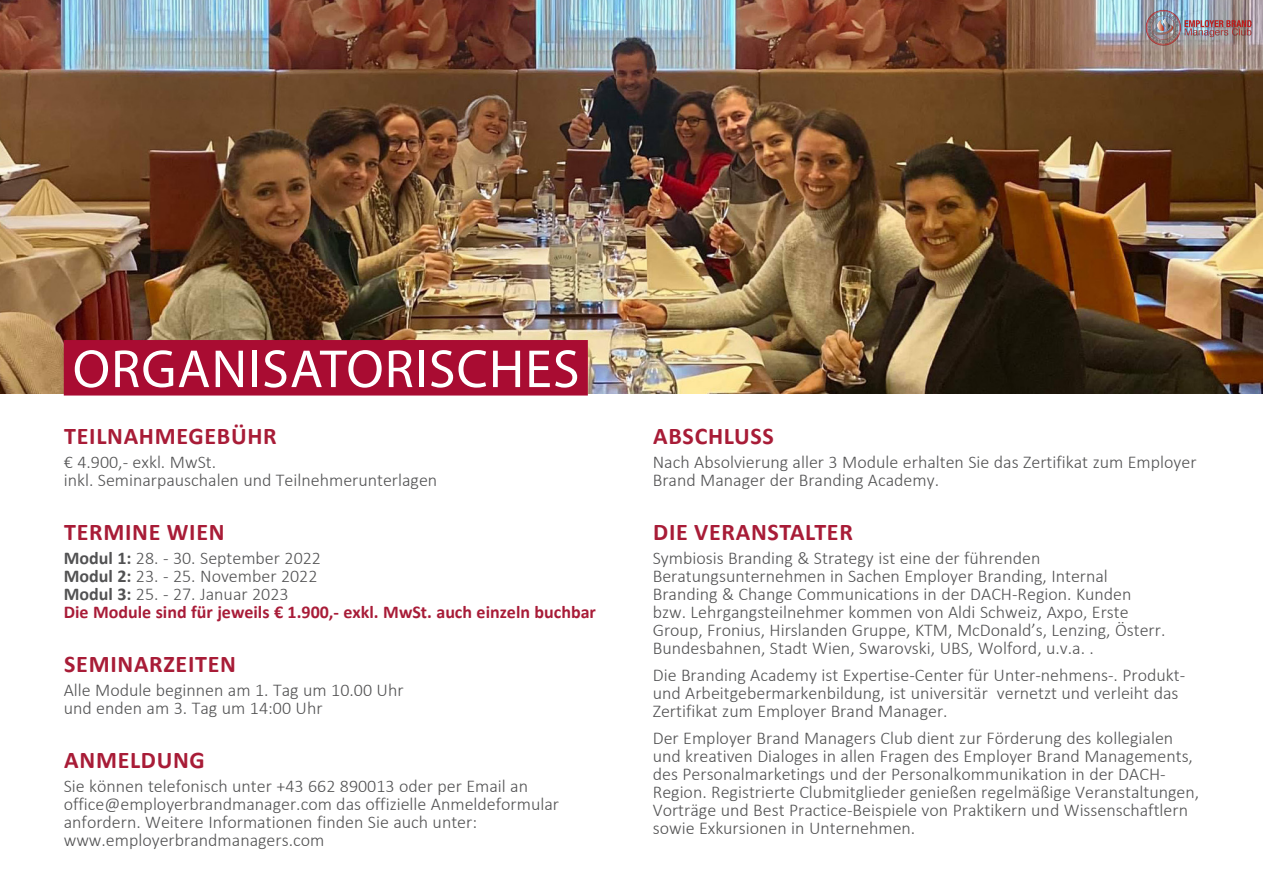
<style>
.page{position:relative;width:1263px;height:893px;background:#fff}
.page>*{position:absolute;margin:0;border:0;box-sizing:border-box;transform-origin:0 0}
.t1{font:54px "Myriad Pro";letter-spacing:.02em;color:#fff}
.t2{font:700 24px "Calibri";letter-spacing:.03em;color:#a81c37}
.t3{font:300 18px/18px "Calibri";color:#525253}
.t4{font:700 18px/18px "Calibri";color:#a81c38}
.s1{color:#525253}
.s2{font-weight:300;color:#525253}
</style>
<div class="page">
<img style="left:0;top:0;width:1263px;height:393px">
<div style="left:64px;top:340px;width:524px;height:56px;background:#a90c32"></div>
<img style="left:1143px;top:6px;width:112px;height:45px">
<p class="t1" style="left:73px;top:336px;width:508px">ORGANISATORISCHES</p>
<p class="t2" style="left:64px;top:419px;width:214px">TEILNAHMEGEBÜHR</p>
<p class="t3" style="left:64px;top:453px;width:375px">€ 4.900,- exkl. MwSt.<br>inkl. Seminarpauschalen und Teilnehmerunterlagen</p>
<p class="t2" style="left:64px;top:515px;width:162px">TERMINE WIEN</p>
<p class="t4" style="left:64px;top:549px;width:534px"><span class="s1">Modul 1:</span> <span class="s2">28. - 30. September 2022<br></span><span class="s1">Modul 2:</span> <span class="s2">23. - 25. November 2022<br></span><span class="s1">Modul 3:</span> <span class="s2">25. - 27. Januar 2023<br></span>Die Module sind für jeweils € 1.900,- exkl. MwSt. auch einzeln buchbar</p>
<p class="t2" style="left:64px;top:647px;width:173px">SEMINARZEITEN</p>
<p class="t3" style="left:64px;top:681px;width:341px">Alle Module beginnen am 1. Tag um 10.00 Uhr und enden am 3. Tag um 14:00 Uhr</p>
<p class="t2" style="left:64px;top:743px;width:142px">ANMELDUNG</p>
<p class="t3" style="left:64px;top:777px;width:497px">Sie können telefonisch unter +43 662 890013 oder per Email an office@employerbrandmanager.com das offizielle Anmeldeformular anfordern. Weitere Informationen finden Sie auch unter: www.employerbrandmanagers.com</p>
<p class="t2" style="left:653px;top:419px;width:122px">ABSCHLUSS</p>
<p class="t3" style="left:653px;top:453px;width:545px">Nach Absolvierung aller 3 Module erhalten Sie das Zertifikat zum Employer<br>Brand Manager der Branding Academy.</p>
<p class="t2" style="left:653px;top:515px;width:201px">DIE VERANSTALTER</p>
<p class="t3" style="left:653px;top:549px;width:514px">Symbiosis Branding &amp; Strategy ist eine der führenden Beratungsunternehmen in Sachen Employer Branding, Internal Branding &amp; Change Communications in der DACH-Region. Kunden bzw. Lehrgangsteilnehmer kommen von Aldi Schweiz, Axpo, Erste Group, Fronius, Hirslanden Gruppe, KTM, McDonald’s, Lenzing, Österr.<br>Bundesbahnen, Stadt Wien, Swarovski, UBS, Wolford, u.v.a. .</p>
<p class="t3" style="left:653px;top:666px;width:534px">Die Branding Academy ist Expertise-Center für Unter-nehmens-. Produkt&shy;und Arbeitgebermarkenbildung, ist universitär vernetzt und verleiht das<br>Zertifikat zum Employer Brand Manager.</p>
<p class="t3" style="left:653px;top:729px;width:548px">Der Employer Brand Managers Club dient zur Förderung des kollegialen und kreativen Dialoges in allen Fragen des Employer Brand Managements, des Personalmarketings und der Personalkommunikation in der DACH-Region. Registrierte Clubmitglieder genießen regelmäßige Veranstaltungen, Vorträge und Best Practice-Beispiele von Praktikern und Wissenschaftlern sowie Exkursionen in Unternehmen.</p>
</div>
